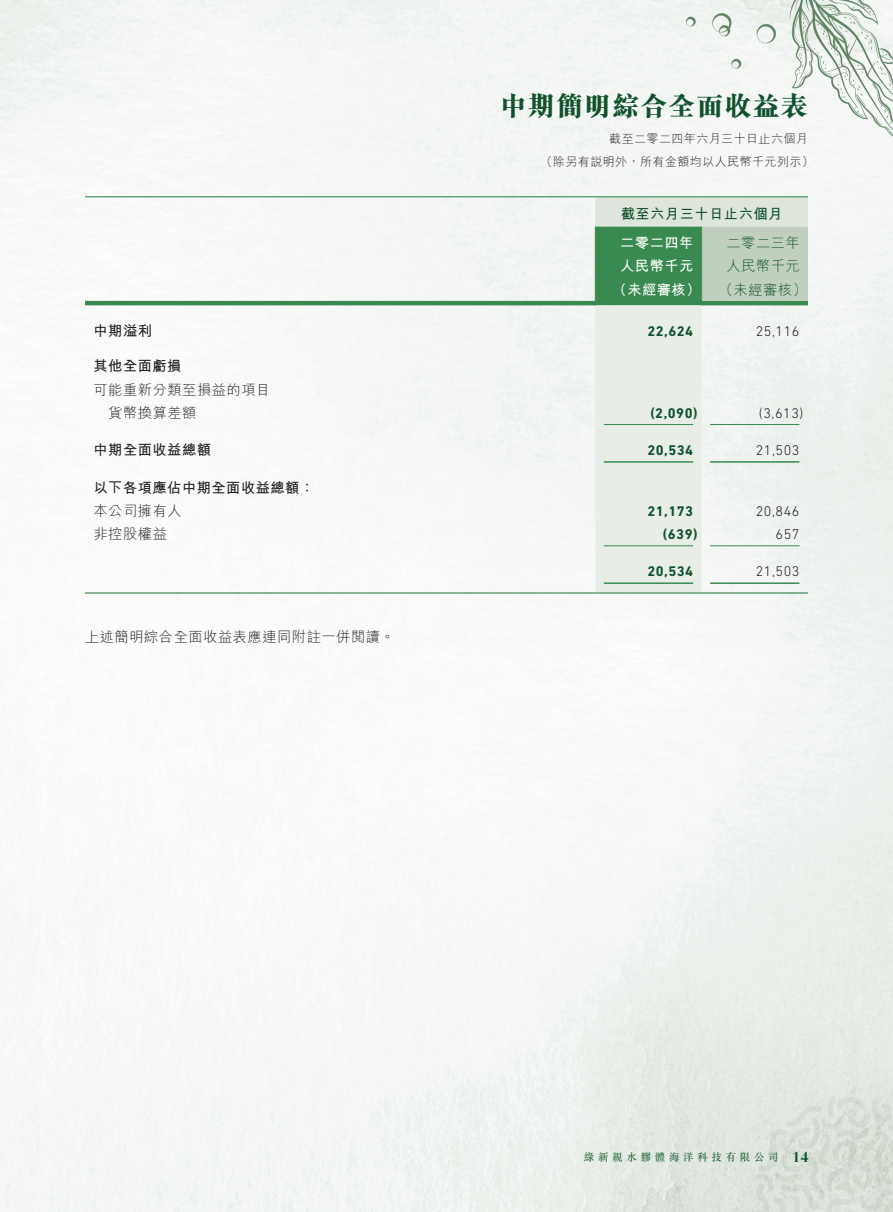
<style>
.page{position:relative;width:893px;height:1212px;background:#fff}
.page>*{position:absolute;margin:0;border:0;box-sizing:border-box;transform-origin:0 0}
.t1{font:800 27px "M Sung HK";letter-spacing:.04em;color:#0f522c}
.t2{font:700 15px "Basilia Pro";color:#0f522c;scale:.9 1}
._1__內文{font:300 14.25px "M Hei HK";letter-spacing:.035em;color:#231f20}
._1__內文-2{font:700 14.25px "DIN Next LT Pro";letter-spacing:.035em;color:#0f522c}
._1__內文-3{font:300 14.25px "DIN Next LT Pro";letter-spacing:.035em;color:#231f20}
._1__內文-4{font:700 14.25px "M Hei HK";letter-spacing:.035em;color:#231f20}
._1__內文-5{font:300 14.25px "M Hei HK";letter-spacing:.035em;color:#0f522c}
._1__內文-6{font:700 14.25px "M Hei HK";letter-spacing:.035em;color:#fff}
._1__內文-7{font:700 14.25px "M Hei HK";letter-spacing:.035em;color:#0f522c}
.t3{font:300 12px/23.2px "M Hei HK";letter-spacing:.035em;color:#231f20}
.t4{font:500 10.5px "M Sung HK";letter-spacing:.35em;color:#28693b}
</style>
<div class="page">
<img style="left:1px;top:0;width:892px;height:1212px">
<div style="left:85px;top:227px;width:510px;height:78px;background:#f5f7f5"></div>
<svg style="left:595px;top:197px;width:213px;height:395px"></svg>
<hr style="left:85px;top:196px;width:510px;height:1px;background:#398a51">
<hr style="left:595px;top:196px;width:107px;height:1px;background:#398a51">
<hr style="left:702px;top:196px;width:106px;height:1px;background:#398a51">
<hr style="left:604px;top:424px;width:89px;height:1px;background:#398a51">
<hr style="left:710px;top:424px;width:89px;height:1px;background:#398a51">
<hr style="left:604px;top:461px;width:89px;height:2px;background:#398a51">
<hr style="left:710px;top:461px;width:89px;height:2px;background:#398a51">
<hr style="left:604px;top:545px;width:89px;height:1px;background:#398a51">
<hr style="left:710px;top:545px;width:89px;height:1px;background:#398a51">
<hr style="left:604px;top:582px;width:89px;height:2px;background:#398a51">
<hr style="left:710px;top:582px;width:89px;height:2px;background:#398a51">
<hr style="left:85px;top:592px;width:510px;height:1px;background:#327f4a">
<hr style="left:595px;top:592px;width:107px;height:1px;background:#327f4a">
<hr style="left:702px;top:592px;width:106px;height:1px;background:#327f4a">
<h1 class="t1" style="left:500px;top:92px;width:309px">中期簡明綜合全面收益表</h1>
<p class="t3" style="left:541px;top:127px;width:275px;text-indent:69px">截至二零二四年六月三十日止六個月（除另有說明外，所有金額均以人民幣千元列示(</p>
<p class="_1__內文-7" style="left:621px;top:203px;width:163px">截至六月三十日止六個月</p>
<p class="_1__內文-5" style="left:726px;top:236px;width:75px">二零二三年</p>
<p class="_1__內文-6" style="left:620px;top:232px;width:75px">二零二四年</p>
<p class="_1__內文-6" style="left:620px;top:256px;width:75px">人民幣千元</p>
<p class="_1__內文-5" style="left:726px;top:259px;width:75px">人民幣千元</p>
<p class="_1__內文-6" style="left:613px;top:279px;width:89px">（未經審核）</p>
<p class="_1__內文-5" style="left:719px;top:282px;width:90px">（未經審核(</p>
<p class="_1__內文-4" style="left:94px;top:320px;width:60px">中期溢利</p>
<p class="_1__內文-4" style="left:94px;top:356px;width:89px">其他全面虧損</p>
<p class="_1__內文" style="left:94px;top:382px;width:178px">可能重新分類至損益的項目</p>
<p class="_1__內文-2" style="left:647px;top:323px;width:47px">22,624</p>
<p class="_1__內文-3" style="left:756px;top:323px;width:45px">25,116</p>
<p class="_1__內文" style="left:108px;top:405px;width:90px">貨幣換算差額</p>
<p class="_1__內文-2" style="left:650px;top:405px;width:49px">)2,090(</p>
<p class="_1__內文-3" style="left:759px;top:405px;width:46px">)3,613(</p>
<p class="_1__內文-4" style="left:94px;top:439px;width:119px">中期全面收益總額</p>
<p class="_1__內文-4" style="left:94px;top:477px;width:222px">以下各項應佔中期全面收益總額：</p>
<p class="_1__內文-2" style="left:647px;top:442px;width:47px">20,534</p>
<p class="_1__內文-3" style="left:756px;top:442px;width:45px">21,503</p>
<p class="_1__內文" style="left:94px;top:503px;width:90px">本公司擁有人</p>
<p class="_1__內文-2" style="left:647px;top:503px;width:47px">21,173</p>
<p class="_1__內文-3" style="left:756px;top:503px;width:45px">20,846</p>
<p class="_1__內文" style="left:94px;top:527px;width:75px">非控股權益</p>
<p class="_1__內文-2" style="left:663px;top:526px;width:36px">)639(</p>
<p class="_1__內文-3" style="left:776px;top:526px;width:25px">657</p>
<p class="_1__內文-2" style="left:647px;top:563px;width:47px">20,534</p>
<p class="_1__內文-3" style="left:756px;top:563px;width:45px">21,503</p>
<p class="_1__內文" style="left:85px;top:629px;width:311px">上述簡明綜合全面收益表應連同附註一併閱讀。</p>
<p class="t4" style="left:584px;top:1149px;width:196px">綠新親水膠體海洋科技有限公司</p>
<p class="t2" style="left:792px;top:1148px;width:19px">14</p>
</div>
